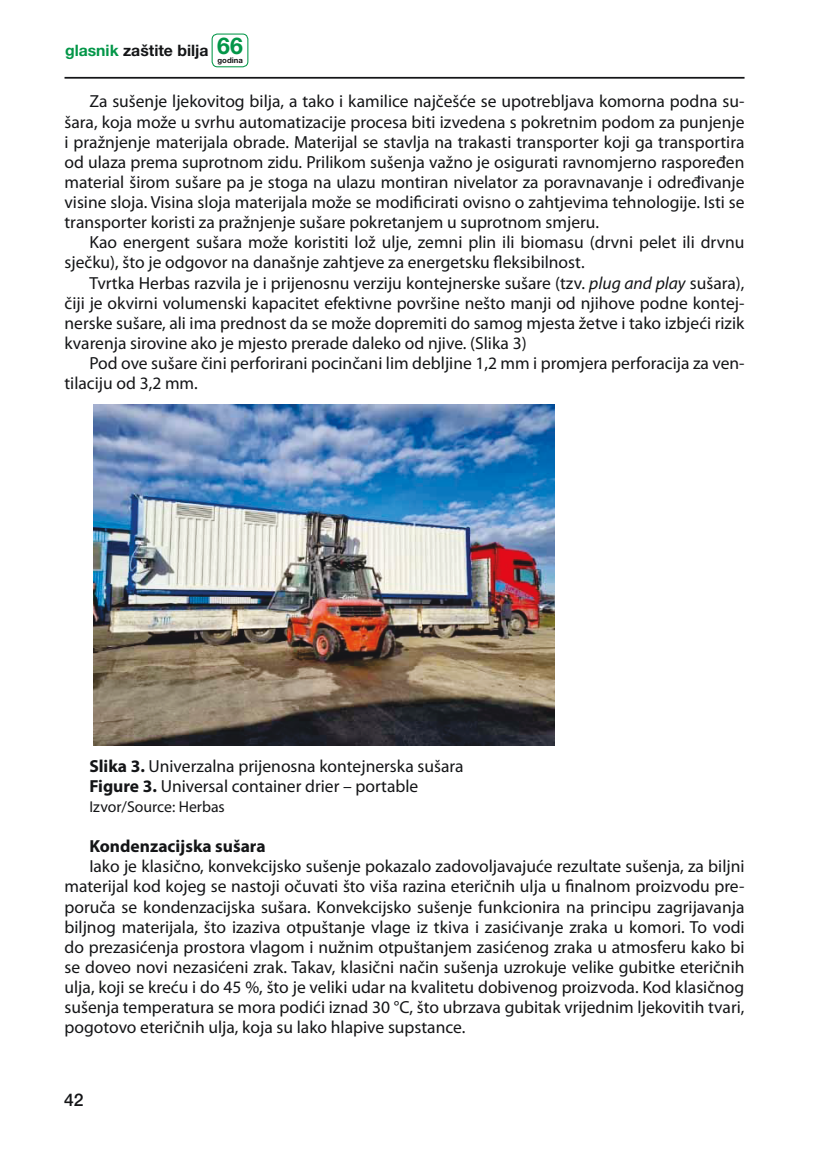
<style>
.page{position:relative;width:819px;height:1166px;background:#fff}
.page>*{position:absolute;margin:0;border:0;box-sizing:border-box;transform-origin:0 0}
.t1{font:17.5px/20.1px "Myriad Pro";color:#141517;text-align:justify}
.t2{font:700 17.5px "Myriad Pro";color:#141517}
.t3{font:500 17.5px "Helvetica Neue LT Pro";color:#141517}
.t4{font:700 15.75px "Helvetica Neue LT Pro";color:#141517}
.t5{font:15.75px "Myriad Pro";color:#141517}
.t6{font:700 7.7px "Helvetica Neue LT Pro";color:#141517}
.s1{color:#039648}
.s2{font-size:23.1px;color:#039648}
.s3{font-style:italic}
.s4{font-weight:700}
</style>
<div class="page">
<hr style="left:64px;top:77px;width:680px;height:2px;background:#141517">
<div style="left:211px;top:34px;width:37px;height:33px;border:1px solid #039648;border-radius:5px"></div>
<img style="left:93px;top:405px;width:461px;height:340px">
<p class="t4" style="left:65px;top:44px;width:179px"><span class="s1">glasnik</span> zaštite bilja <span class="s2">66</span></p>
<p class="t6" style="left:217px;top:58px;width:27px">godina</p>
<p class="t1" style="left:64px;top:93px;width:681px;text-indent:25px">Za sušenje ljekovitog bilja, a tako i kamilice najčešće se upotrebljava komorna podna su&shy;šara, koja može u svrhu automatizacije procesa biti izvedena s pokretnim podom za punjenje i pražnjenje materijala obrade. Materijal se stavlja na trakasti transporter koji ga transportira od ulaza prema suprotnom zidu. Prilikom sušenja važno je osigurati ravnomjerno raspoređen material širom sušare pa je stoga na ulazu montiran nivelator za poravnavanje i određivanje visine sloja. Visina sloja materijala može se modificirati ovisno o zahtjevima tehnologije. Isti se transporter koristi za pražnjenje sušare pokretanjem u suprotnom smjeru.</p>
<p class="t1" style="left:64px;top:233px;width:681px;text-indent:25px">Kao energent sušara može koristiti lož ulje, zemni plin ili biomasu (drvni pelet ili drvnu sječku), što je odgovor na današnje zahtjeve za energetsku fleksibilnost.</p>
<p class="t1" style="left:64px;top:274px;width:681px;text-indent:25px">Tvrtka Herbas razvila je i prijenosnu verziju kontejnerske sušare (tzv. <span class="s3">plug and play</span> sušara), čiji je okvirni volumenski kapacitet efektivne površine nešto manji od njihove podne kontej&shy;nerske sušare, ali ima prednost da se može dopremiti do samog mjesta žetve i tako izbjeći rizik kvarenja sirovine ako je mjesto prerade daleko od njive. (Slika 3)</p>
<p class="t1" style="left:64px;top:354px;width:681px;text-indent:25px">Pod ove sušare čini perforirani pocinčani lim debljine 1,2 mm i promjera perforacija za ven&shy;tilaciju od 3,2 mm.</p>
<p class="t1" style="left:89px;top:757px;width:376px"><span class="s4">Slika 3.</span> Univerzalna prijenosna kontejnerska sušara<br><span class="s4">Figure 3.</span> Universal container drier – portable</p>
<p class="t5" style="left:89px;top:800px;width:137px">Izvor/Source: Herbas</p>
<p class="t2" style="left:89px;top:839px;width:178px">Kondenzacijska sušara</p>
<p class="t1" style="left:64px;top:857px;width:681px;text-indent:25px">Iako je klasično, konvekcijsko sušenje pokazalo zadovoljavajuće rezultate sušenja, za biljni materijal kod kojeg se nastoji očuvati što viša razina eteričnih ulja u finalnom proizvodu pre&shy;poruča se kondenzacijska sušara. Konvekcijsko sušenje funkcionira na principu zagrijavanja biljnog materijala, što izaziva otpuštanje vlage iz tkiva i zasićivanje zraka u komori. To vodi do prezasićenja prostora vlagom i nužnim otpuštanjem zasićenog zraka u atmosferu kako bi se doveo novi nezasićeni zrak. Takav, klasični način sušenja uzrokuje velike gubitke eteričnih ulja, koji se kreću i do 45 %, što je veliki udar na kvalitetu dobivenog proizvoda. Kod klasičnog sušenja temperatura se mora podići iznad 30 °C, što ubrzava gubitak vrijednim ljekovitih tvari, pogotovo eteričnih ulja, koja su lako hlapive supstance.</p>
<p class="t3" style="left:64px;top:1090px;width:21px">42</p>
</div>
